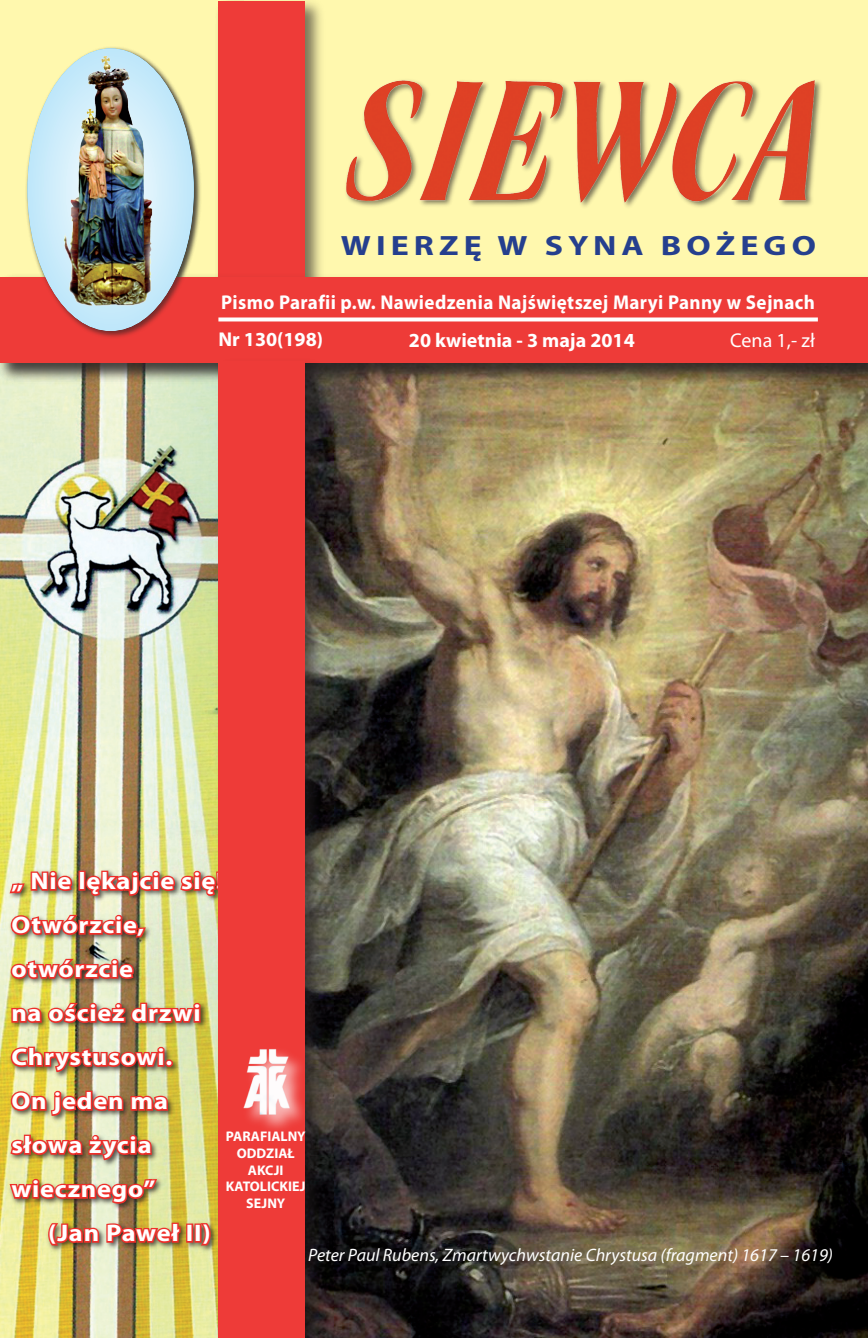
<style>
.page{position:relative;width:868px;height:1338px;background:#fff}
.page>*{position:absolute;margin:0;border:0;box-sizing:border-box;transform-origin:0 0}
.t1{font:700 28px "Myriad Pro";letter-spacing:.095em;color:#253f8e;scale:1.21 1}
.t2{font:700 28px "Myriad Pro";letter-spacing:.15em;color:#253f8e;scale:1.21 1}
.t3{font:700 24px/44px "Myriad Pro";letter-spacing:.03em;color:#fff;scale:1.1 1}
.t4{font:700 20px/37.2px "Myriad Pro";letter-spacing:.02em;color:#fff;scale:.95 1}
.t5{font:20px "Myriad Pro";color:#fff}
.t6{font:700 20px "Myriad Pro";color:#fff}
.t7{font:italic 18px "Myriad Pro";color:#fff}
.t8{font:700 14px/16.8px "Myriad Pro";color:#fff;text-align:center}
.s1{font-weight:700}
</style>
<div class="page">
<img style="left:0;top:384px;width:215px;height:954px">
<img style="left:326px;top:384px;width:541px;height:954px">
<div style="left:0;top:0;width:867px;height:300px;background:#fff8ae"></div>
<img style="left:7px;top:858px;width:208px;height:426px">
<div style="left:215px;top:0;width:111px;height:382px;background:#231f20;opacity:.6"></div>
<div style="left:218px;top:1px;width:87px;height:360px;background:#ee3b38"></div>
<div style="left:0;top:272px;width:867px;height:112px;background:#231f20;opacity:.6"></div>
<div style="left:0;top:277px;width:867px;height:86px;background:#ee3b38"></div>
<svg style="left:218px;top:317px;width:599px;height:4px;background:#fce6e6"></svg>
<div style="left:24px;top:45px;width:178px;height:294px;background:#231f20;opacity:.58"></div>
<img style="left:27px;top:48px;width:167px;height:283px;border-radius:50%">
<div style="left:343px;top:77px;width:480px;height:133px;background:#231f20;opacity:.6"></div>
<div style="left:215px;top:357px;width:111px;height:981px;background:#231f20;opacity:.6"></div>
<div style="left:218px;top:362px;width:87px;height:976px;background:#ee3b38"></div>
<div style="left:241px;top:1045px;width:68px;height:90px;background:#fff;opacity:.75"></div>
<img style="left:241px;top:1047px;width:52px;height:70px">
<p class="t2" style="left:341px;top:228px;width:394px">WIERZĘ W SYNA BOŻEGO</p>
<p class="t1" style="left:344px;top:228px;width:382px">KOŚCIÓŁ NASZYM DOMEM</p>
<p class="t4" style="left:218px;top:283px;width:629px">Pismo Parafii p.w. Nawiedzenia Najświętszej Maryi Panny w Sejnach<br>Nr 130(198)</p>
<p class="t5" style="left:244px;top:327px;width:70px"><span class="s1">92</span> (160)</p>
<p class="t5" style="left:423px;top:328px;width:198px">16 – 29 września 2012 r.</p>
<p class="t5" style="left:730px;top:328px;width:86px">Cena 1,- zł</p>
<p class="t6" style="left:409px;top:327px;width:227px">20 kwietnia - 3 maja 2014</p>
<p class="t3" style="left:11px;top:858px;width:194px">„ Nie lękajcie się!<br>Otwórzcie, otwórzcie<br>na oścież drzwi<br>Chrystusowi.<br>On jeden ma słowa życia wiecznego”</p>
<p class="t3" style="left:48px;top:1210px;width:149px">(Jan Paweł II)</p>
<p class="t8" style="left:226px;top:1127px;width:81px">PARAFIALNY<br>ODDZIAŁ<br>AKCJI<br>KATOLICKIEJ<br>SEJNY</p>
<p class="t7" style="left:308px;top:1244px;width:526px">Peter Paul Rubens, Zmartwychwstanie Chrystusa (fragment) 1617 – 1619)</p>
</div>
